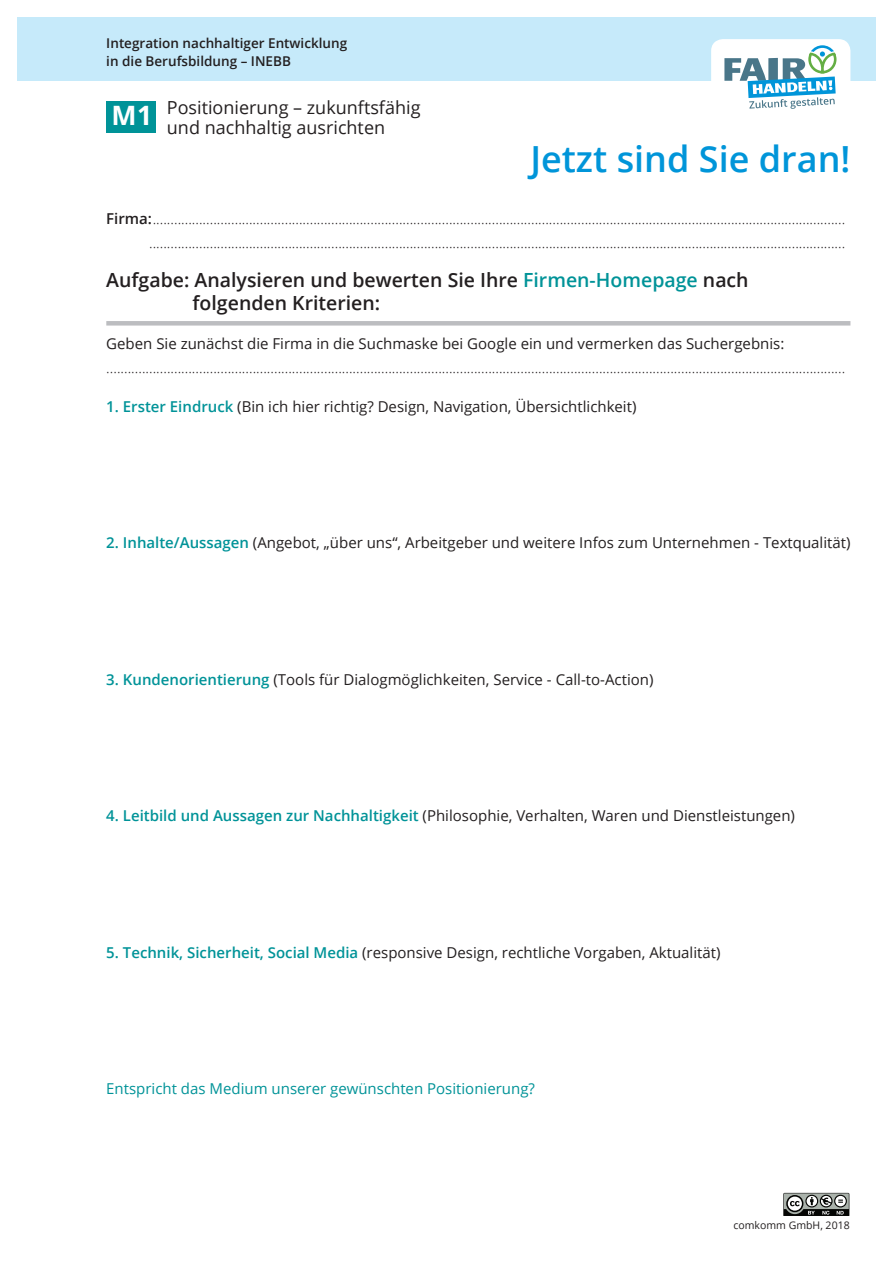
<style>
.page{position:relative;width:893px;height:1263px;background:#fff}
.page>*{position:absolute;margin:0;border:0;box-sizing:border-box;transform-origin:0 0}
.t1{font:600 36px "Open Sans";color:#0095d9}
.t2{font:600 19.5px/22.5px "Open Sans";color:#231f20}
.t3{font:18px/19.5px "Open Sans";color:#231f20}
.t4{font:300 15px/24px "Open Sans";color:#231f20;text-align:right}
.t5{font:15px "Open Sans";color:#231f20}
.t6{font:15px "Open Sans";color:#009398}
.t7{font:600 13.5px/17.5px "Open Sans";color:#231f20}
.t8{font:10.5px "Open Sans";color:#231f20}
.s1{font-weight:600}
.s2{color:#009398}
.s3{font-weight:600;color:#009398}
</style>
<div class="page">
<div style="left:17px;top:17px;width:859px;height:64px;background:#c6eafa"></div>
<div style="left:711px;top:39px;width:139px;height:77px;background:#fff;border-radius:12px"></div>
<svg style="left:724px;top:45px;width:112px;height:64px"></svg>
<div style="left:106px;top:101px;width:50px;height:31px;background:#009398"></div>
<div style="left:106px;top:321px;width:744px;height:5px;background:#bcbdc0"></div>
<svg style="left:783px;top:1193px;width:67px;height:23px;background:#747774"></svg>
<p class="t7" style="left:106px;top:34px;width:242px">Integration nachhaltiger Entwicklung in die Berufsbildung – INEBB</p>
<p class="t3" style="left:112px;top:98px;width:311px;text-indent:55px">Positionierung – zukunftsfähig<br><sup>M</sup> <sup>1</sup> und nachhaltig ausrichten</p>
<h1 class="t1" style="left:530px;top:134px;width:322px">Jetzt sind Sie dran!</h1>
<p class="t4" style="left:106px;top:206px;width:740px"><span class="s1">Firma:</span>.................................................................................................................................................................................................. ...................................................................................................................................................................................................</p>
<h2 class="t2" style="left:192px;top:268px;width:558px;text-indent:-86px">Aufgabe: Analysieren und bewerten Sie Ihre <span class="s2">Firmen-Homepage</span> nach folgenden Kriterien:</h2>
<p class="t5" style="left:106px;top:333px;width:680px">Geben Sie zunächst die Firma in die Suchmaske bei Google ein und vermerken das Suchergebnis:</p>
<p class="t4" style="left:106px;top:355px;width:740px">...............................................................................................................................................................................................................</p>
<p class="t5" style="left:106px;top:396px;width:532px"><span class="s3">1. Erster Eindruck</span> (Bin ich hier richtig? Design, Navigation, Übersichtlichkeit)</p>
<p class="t5" style="left:106px;top:532px;width:746px"><span class="s3">2. Inhalte/Aussagen</span> (Angebot, „über uns“, Arbeitgeber und weitere Infos zum Unternehmen - Textqualität)</p>
<p class="t5" style="left:106px;top:669px;width:549px"><span class="s3">3. Kundenorientierung</span> (Tools für Dialogmöglichkeiten, Service - Call-to-Action)</p>
<p class="t5" style="left:106px;top:805px;width:690px"><span class="s3">4. Leitbild und Aussagen zur Nachhaltigkeit</span> (Philosophie, Verhalten, Waren und Dienstleistungen)</p>
<p class="t5" style="left:106px;top:942px;width:616px"><span class="s3">5. Technik, Sicherheit, Social Media</span> (responsive Design, rechtliche Vorgaben, Aktualität)</p>
<p class="t6" style="left:106px;top:1078px;width:430px">Entspricht das Medium unserer gewünschten Positionierung?</p>
<p class="t8" style="left:733px;top:1218px;width:118px">comkomm GmbH, 2018</p>
</div>
